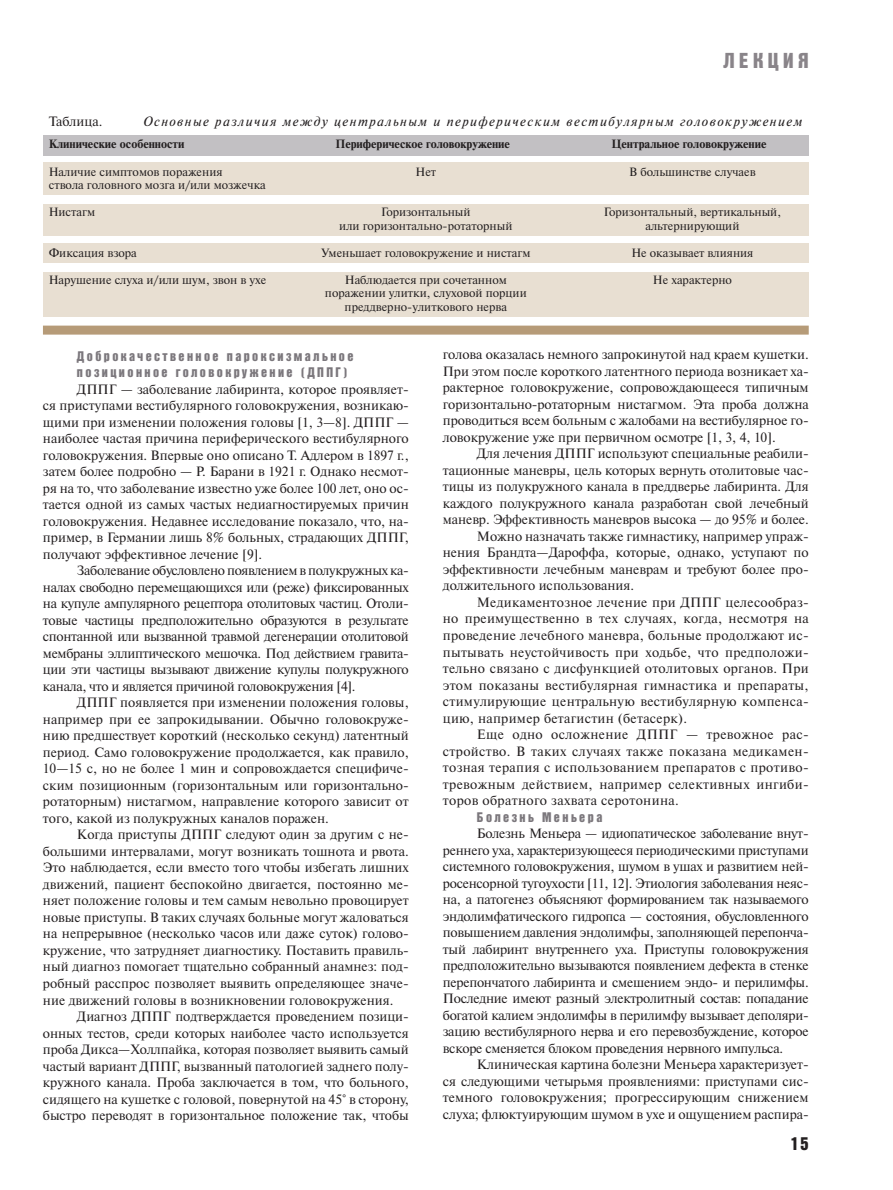
<style>
.page{position:relative;width:893px;height:1190px;background:#fff}
.page>*{position:absolute;margin:0;border:0;box-sizing:border-box;transform-origin:0 0}
.t1{font:21px "Bastion Kontrast";letter-spacing:.21em;color:#898489}
.t2{font:18px "Bastion Kontrast";color:#231f20}
.t3{font:13.5px/16.5px "Newton C";color:#231f20;text-align:justify}
.t4{font:13.5px "Newton C";letter-spacing:.02em;color:#231f20}
.t5{font:13.5px "Newton C";letter-spacing:.025em;color:#231f20}
.t6{font:13.5px/16.5px "Bastion Kontrast";letter-spacing:.18em;color:#7b777c}
.t7{font:italic 13.5px "Newton C";letter-spacing:.105em;color:#231f20}
.t8{font:12px/13.5px "Newton C";color:#231f20;text-align:center}
.t9{font:700 12px "Newton C";color:#231f20}
</style>
<div class="page">
<div style="left:43px;top:136px;width:765px;height:20px;background:#c2c0c3"></div>
<div style="left:43px;top:162px;width:765px;height:33px;background:#e8dfd2"></div>
<div style="left:43px;top:325px;width:765px;height:9px;background:#b69b78"></div>
<div style="left:43px;top:204px;width:765px;height:31px;background:#e8dfd2"></div>
<div style="left:43px;top:244px;width:765px;height:19px;background:#e8dfd2"></div>
<div style="left:43px;top:272px;width:765px;height:45px;background:#e8dfd2"></div>
<h1 class="t1" style="left:723px;top:53px;width:87px">ЛЕКЦИЯ</h1>
<p class="t3" style="left:49px;top:114px;width:55px">Таблица.</p>
<p class="t7" style="left:144px;top:116px;width:660px">Основные различия между центральным и периферическим вестибулярным головокружением</p>
<p class="t9" style="left:49px;top:139px;width:137px">Клинические особенности</p>
<p class="t9" style="left:335px;top:139px;width:176px">Периферическое головокружение</p>
<p class="t9" style="left:611px;top:139px;width:156px">Центральное головокружение</p>
<p class="t8" style="left:415px;top:166px;width:22px">Нет</p>
<p class="t8" style="left:339px;top:206px;width:175px">Горизонтальный<br>или горизонтально-ротаторный</p>
<p class="t8" style="left:321px;top:247px;width:211px">Уменьшает головокружение и нистагм</p>
<p class="t8" style="left:325px;top:274px;width:203px">Наблюдается при сочетанном поражении улитки, слуховой порции преддверно-улиткового нерва</p>
<p class="t8" style="left:629px;top:166px;width:128px">В большинстве случаев</p>
<p class="t8" style="left:604px;top:206px;width:179px">Горизонтальный, вертикальный, альтернирующий</p>
<p class="t8" style="left:631px;top:247px;width:124px">Не оказывает влияния</p>
<p class="t8" style="left:653px;top:274px;width:81px">Не характерно</p>
<p class="t8" style="left:49px;top:166px;width:219px;text-align:left">Наличие симптомов поражения<br>ствола головного мозга и/или мозжечка</p>
<p class="t8" style="left:49px;top:206px;width:48px">Нистагм</p>
<p class="t8" style="left:49px;top:247px;width:90px">Фиксация взора</p>
<p class="t8" style="left:49px;top:274px;width:219px">Нарушение слуха и/или шум, звон в ухе</p>
<p class="t6" style="left:77px;top:348px;width:278px">Доброкачественное пароксизмальное позиционное головокружение (ДППГ)</p>
<p class="t3" style="left:43px;top:382px;width:367px;text-indent:34px">ДППГ — заболевание лабиринта, которое проявляет&shy;ся приступами вестибулярного головокружения, возникаю&shy;щими при изменении положения головы [1, 3—8]. ДППГ — наиболее частая причина периферического вестибулярного головокружения. Впервые оно описано Т. Адлером в 1897 г., затем более подробно — Р. Барани в 1921 г. Однако несмот&shy;ря на то, что заболевание известно уже более 100 лет, оно ос&shy;тается одной из самых частых недиагностируемых причин головокружения. Недавнее исследование показало, что, на&shy;пример, в Германии лишь 8% больных, страдающих ДППГ, получают эффективное лечение [9].</p>
<p class="t3" style="left:43px;top:564px;width:367px;text-indent:34px">Заболевание обусловлено появлением в полукружных ка&shy;налах свободно перемещающихся или (реже) фиксированных на купуле ампулярного рецептора отолитовых частиц. Отоли&shy;товые частицы предположительно образуются в результате спонтанной или вызванной травмой дегенерации отолитовой мембраны эллиптического мешочка. Под действием гравита&shy;ции эти частицы вызывают движение купулы полукружного канала, что и является причиной головокружения [4].</p>
<p class="t3" style="left:43px;top:696px;width:367px;text-indent:34px">ДППГ появляется при изменении положения головы, например при ее запрокидывании. Обычно головокруже&shy;нию предшествует короткий (несколько секунд) латентный период. Само головокружение продолжается, как правило, 10—15 с, но не более 1 мин и сопровождается специфиче&shy;ским позиционным (горизонтальным или горизонтально&shy;ротаторным) нистагмом, направление которого зависит от того, какой из полукружных каналов поражен.</p>
<p class="t3" style="left:43px;top:828px;width:367px;text-indent:34px">Когда приступы ДППГ следуют один за другим с не&shy;большими интервалами, могут возникать тошнота и рвота.<br>Это наблюдается, если вместо того чтобы избегать лишних движений, пациент беспокойно двигается, постоянно ме&shy;няет положение головы и тем самым невольно провоцирует новые приступы. В таких случаях больные могут жаловаться на непрерывное (несколько часов или даже суток) голово&shy;кружение, что затрудняет диагностику. Поставить правиль&shy;ный диагноз помогает тщательно собранный анамнез: под&shy;робный расспрос позволяет выявить определяющее значе&shy;ние движений головы в возникновении головокружения.</p>
<p class="t3" style="left:43px;top:1009px;width:367px;text-indent:34px">Диагноз ДППГ подтверждается проведением позици&shy;онных тестов, среди которых наиболее часто используется проба Дикса—Холлпайка, которая позволяет выявить самый частый вариант ДППГ, вызванный патологией заднего полу&shy;кружного канала. Проба заключается в том, что больного, сидящего на кушетке с головой, повернутой на 45° в сторону, быстро переводят в горизонтальное положение так, чтобы</p>
<p class="t3" style="left:443px;top:348px;width:367px">голова оказалась немного запрокинутой над краем кушетки.<br>При этом после короткого латентного периода возникает ха&shy;рактерное головокружение, сопровождающееся типичным горизонтально-ротаторным нистагмом. Эта проба должна проводиться всем больным с жалобами на вестибулярное го&shy;ловокружение уже при первичном осмотре [1, 3, 4, 10].</p>
<p class="t3" style="left:477px;top:447px;width:333px">Для лечения ДППГ используют специальные реабили-</p>
<p class="t3" style="left:443px;top:463px;width:367px">тационные маневры, цель которых вернуть отолитовые час-</p>
<p class="t3" style="left:443px;top:480px;width:367px">тицы из полукружного канала в преддверье лабиринта. Для</p>
<p class="t3" style="left:443px;top:496px;width:367px">каждого полукружного канала разработан свой лечебный</p>
<p class="t3" style="left:443px;top:513px;width:367px">маневр. Эффективность маневров высока — до 95% и более.</p>
<p class="t3" style="left:477px;top:529px;width:333px">Можно назначать также гимнастику, например упраж-</p>
<p class="t3" style="left:443px;top:546px;width:367px">нения Брандта—Дароффа, которые, однако, уступают по</p>
<p class="t3" style="left:443px;top:562px;width:367px">эффективности лечебным маневрам и требуют более про-</p>
<p class="t3" style="left:443px;top:579px;width:193px">должительного использования.</p>
<p class="t4" style="left:477px;top:597px;width:333px">Медикаментозное лечение при ДППГ целесообраз-</p>
<p class="t4" style="left:443px;top:614px;width:367px">но преимущественно в тех случаях, когда, несмотря на</p>
<p class="t4" style="left:443px;top:630px;width:367px">проведение лечебного маневра, больные продолжают ис-</p>
<p class="t4" style="left:443px;top:647px;width:367px">пытывать неустойчивость при ходьбе, что предположи-</p>
<p class="t4" style="left:443px;top:663px;width:367px">тельно связано с дисфункцией отолитовых органов. При</p>
<p class="t4" style="left:443px;top:680px;width:367px">этом показаны вестибулярная гимнастика и препараты,</p>
<p class="t4" style="left:443px;top:696px;width:367px">стимулирующие центральную вестибулярную компенса-</p>
<p class="t4" style="left:443px;top:713px;width:246px">цию, например бетагистин (бетасерк).</p>
<p class="t5" style="left:477px;top:729px;width:333px">Еще одно осложнение ДППГ — тревожное рас-</p>
<p class="t5" style="left:443px;top:746px;width:367px">стройство. В таких случаях также показана медикамен-</p>
<p class="t5" style="left:443px;top:762px;width:367px">тозная терапия с использованием препаратов с противо-</p>
<p class="t5" style="left:443px;top:779px;width:367px">тревожным действием, например селективных ингиби-</p>
<p class="t5" style="left:443px;top:795px;width:237px">торов обратного захвата серотонина.</p>
<p class="t6" style="left:477px;top:809px;width:127px">Болезнь Меньера</p>
<p class="t3" style="left:443px;top:826px;width:367px;text-indent:34px">Болезнь Меньера — идиопатическое заболевание внут&shy;реннего уха, характеризующееся периодическими приступами системного головокружения, шумом в ушах и развитием ней&shy;росенсорной тугоухости [11, 12]. Этиология заболевания неяс&shy;на, а патогенез объясняют формированием так называемого эндолимфатического гидропса — состояния, обусловленного повышением давления эндолимфы, заполняющей перепонча&shy;тый лабиринт внутреннего уха. Приступы головокружения предположительно вызываются появлением дефекта в стенке перепончатого лабиринта и смешением эндо- и перилимфы.<br>Последние имеют разный электролитный состав: попадание богатой калием эндолимфы в перилимфу вызывает деполяри&shy;зацию вестибулярного нерва и его перевозбуждение, которое вскоре сменяется блоком проведения нервного импульса.</p>
<p class="t3" style="left:443px;top:1057px;width:367px;text-indent:34px">Клиническая картина болезни Меньера характеризует&shy;ся следующими четырьмя проявлениями: приступами сис&shy;темного головокружения; прогрессирующим снижением слуха; флюктуирующим шумом в ухе и ощущением распира-</p>
<h2 class="t2" style="left:790px;top:1137px;width:19px">15</h2>
</div>
